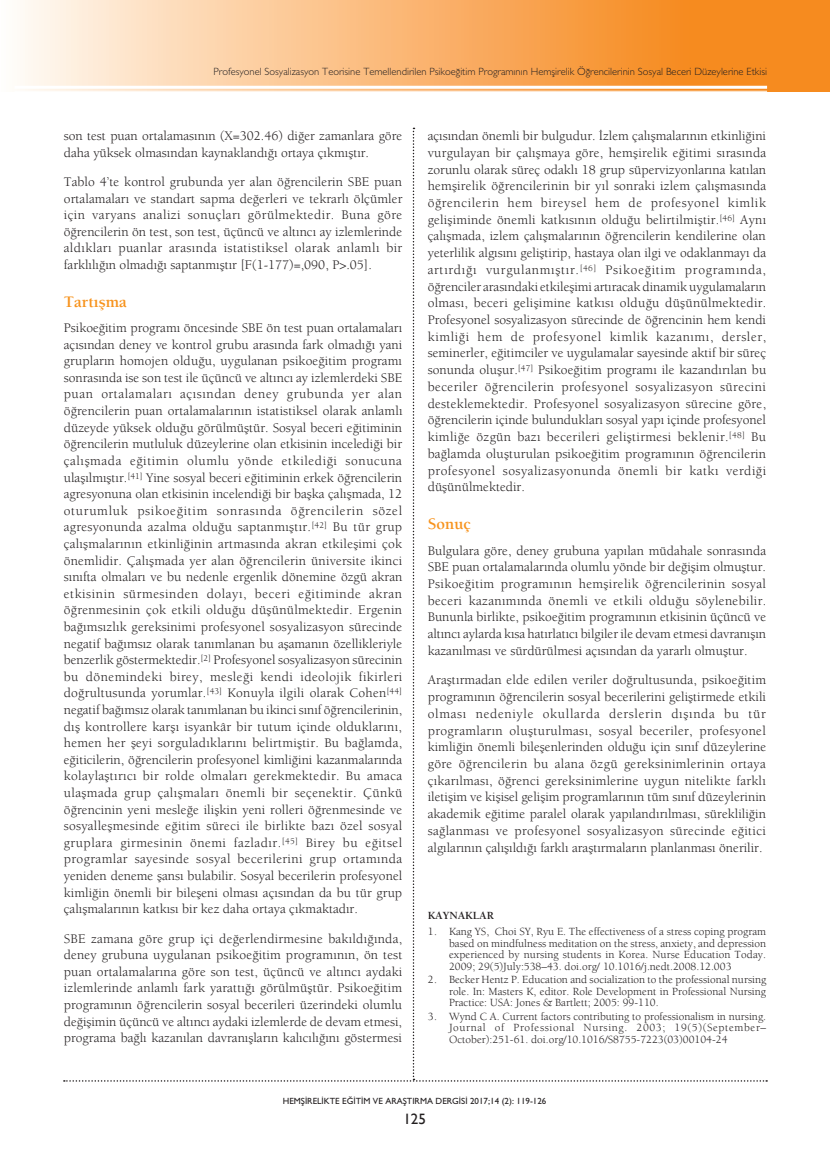
<style>
.page{position:relative;width:830px;height:1149px;background:#fff}
.page>*{position:absolute;margin:0;border:0;box-sizing:border-box;transform-origin:0 0}
.t1{font:16.5px "Berkeley Bold Tr";color:#f7931d}
.t2{font:15px "Gill Sans";color:#231f20}
.t3{font:13.5px/16.6px "Berkeley Book Tr";color:#231f20;text-align:justify}
.t4{font:11.25px/11.4px "Berkeley Book Tr";color:#231f20;text-align:justify}
.t5{font:11.25px "Berkeley Bold Tr";color:#231f20}
.t6{font:10.5px "Gill Sans Light Tr";color:#231f20}
.t7{font:9px "Gill Sans Normal Tr";color:#231f20}
</style>
<div class="page">
<svg style="left:23px;top:0;width:806px;height:92px;background:#fab673"></svg>
<hr style="left:14px;top:86px;width:752px;height:3px;background:#fff">
<hr style="left:14px;top:91px;width:752px;height:1px;background:#fff">
<p class="t6" style="left:213px;top:65px;width:554px">Profesyonel Sosyalizasyon Teorisine Temellendirilen Psikoeğitim Programının Hemşirelik Öğrencilerinin Sosyal Beceri Düzeylerine Etkisi</p>
<p class="t3" style="left:64px;top:127px;width:340px">son test puan ortalamasının (X=302.46) diğer zamanlara göre daha yüksek olmasından kaynaklandığı ortaya çıkmıştır.</p>
<p class="t3" style="left:64px;top:173px;width:340px">Tablo 4’te kontrol grubunda yer alan öğrencilerin SBE puan ortalamaları ve standart sapma değerleri ve tekrarlı ölçümler için varyans analizi sonuçları görülmektedir. Buna göre öğrencilerin ön test, son test, üçüncü ve altıncı ay izlemlerinde aldıkları puanlar arasında istatistiksel olarak anlamlı bir farklılığın olmadığı saptanmıştır [F(1-177)=,090, P&gt;.05].</p>
<p class="t1" style="left:64px;top:292px;width:64px">Tartışma</p>
<p class="t3" style="left:64px;top:319px;width:340px">Psikoeğitim programı öncesinde SBE ön test puan ortalamaları açısından deney ve kontrol grubu arasında fark olmadığı yani grupların homojen olduğu, uygulanan psikoeğitim programı sonrasında ise son test ile üçüncü ve altıncı ay izlemlerdeki SBE puan ortalamaları açısından deney grubunda yer alan öğrencilerin puan ortalamalarının istatistiksel olarak anlamlı düzeyde yüksek olduğu görülmüştür. Sosyal beceri eğitiminin öğrencilerin mutluluk düzeylerine olan etkisinin incelediği bir çalışmada eğitimin olumlu yönde etkilediği sonucuna ulaşılmıştır.<sup>[41]</sup> Yine sosyal beceri eğitiminin erkek öğrencilerin agresyonuna olan etkisinin incelendiği bir başka çalışmada, 12 oturumluk psikoeğitim sonrasında öğrencilerin sözel agresyonunda azalma olduğu saptanmıştır.<sup>[42]</sup> Bu tür grup çalışmalarının etkinliğinin artmasında akran etkileşimi çok önemlidir. Çalışmada yer alan öğrencilerin üniversite ikinci sınıfta olmaları ve bu nedenle ergenlik dönemine özgü akran etkisinin sürmesinden dolayı, beceri eğitiminde akran öğrenmesinin çok etkili olduğu düşünülmektedir. Ergenin bağımsızlık gereksinimi profesyonel sosyalizasyon sürecinde negatif bağımsız olarak tanımlanan bu aşamanın özellikleriyle benzerlik göstermektedir.<sup>[2]</sup> Profesyonel sosyalizasyon sürecinin bu dönemindeki birey, mesleği kendi ideolojik fikirleri doğrultusunda yorumlar.<sup>[43]</sup> Konuyla ilgili olarak Cohen<sup>[44] </sup>negatif bağımsız olarak tanımlanan bu ikinci sınıf öğrencilerinin, dış kontrollere karşı isyankâr bir tutum içinde olduklarını, hemen her şeyi sorguladıklarını belirtmiştir. Bu bağlamda, eğiticilerin, öğrencilerin profesyonel kimliğini kazanmalarında kolaylaştırıcı bir rolde olmaları gerekmektedir. Bu amaca ulaşmada grup çalışmaları önemli bir seçenektir. Çünkü öğrencinin yeni mesleğe ilişkin yeni rolleri öğrenmesinde ve sosyalleşmesinde eğitim süreci ile birlikte bazı özel sosyal gruplara girmesinin önemi fazladır.<sup>[45]</sup> Birey bu eğitsel programlar sayesinde sosyal becerilerini grup ortamında yeniden deneme şansı bulabilir. Sosyal becerilerin profesyonel kimliğin önemli bir bileşeni olması açısından da bu tür grup çalışmalarının katkısı bir kez daha ortaya çıkmaktadır.</p>
<p class="t3" style="left:64px;top:929px;width:340px">SBE zamana göre grup içi değerlendirmesine bakıldığında, deney grubuna uygulanan psikoeğitim programının, ön test puan ortalamalarına göre son test, üçüncü ve altıncı aydaki izlemlerinde anlamlı fark yarattığı görülmüştür. Psikoeğitim programının öğrencilerin sosyal becerileri üzerindeki olumlu değişimin üçüncü ve altıncı aydaki izlemlerde de devam etmesi, programa bağlı kazanılan davranışların kalıcılığını göstermesi</p>
<p class="t3" style="left:427px;top:127px;width:340px">açısından önemli bir bulgudur. İzlem çalışmalarının etkinliğini vurgulayan bir çalışmaya göre, hemşirelik eğitimi sırasında zorunlu olarak süreç odaklı 18 grup süpervizyonlarına katılan hemşirelik öğrencilerinin bir yıl sonraki izlem çalışmasında öğrencilerin hem bireysel hem de profesyonel kimlik gelişiminde önemli katkısının olduğu belirtilmiştir.<sup>[46]</sup> Aynı çalışmada, izlem çalışmalarının öğrencilerin kendilerine olan yeterlilik algısını geliştirip, hastaya olan ilgi ve odaklanmayı da artırdığı vurgulanmıştır.<sup>[46]</sup> Psikoeğitim programında, öğrenciler arasındaki etkileşimi artıracak dinamik uygulamaların olması, beceri gelişimine katkısı olduğu düşünülmektedir.<br>Profesyonel sosyalizasyon sürecinde de öğrencinin hem kendi kimliği hem de profesyonel kimlik kazanımı, dersler, seminerler, eğitimciler ve uygulamalar sayesinde aktif bir süreç sonunda oluşur.<sup>[47]</sup> Psikoeğitim programı ile kazandırılan bu beceriler öğrencilerin profesyonel sosyalizasyon sürecini desteklemektedir. Profesyonel sosyalizasyon sürecine göre, öğrencilerin içinde bulundukları sosyal yapı içinde profesyonel kimliğe özgün bazı becerileri geliştirmesi beklenir.<sup>[48]</sup> Bu bağlamda oluşturulan psikoeğitim programının öğrencilerin profesyonel sosyalizasyonunda önemli bir katkı verdiği düşünülmektedir.</p>
<p class="t1" style="left:427px;top:514px;width:45px">Sonuç</p>
<p class="t3" style="left:427px;top:541px;width:340px">Bulgulara göre, deney grubuna yapılan müdahale sonrasında SBE puan ortalamalarında olumlu yönde bir değişim olmuştur.<br>Psikoeğitim programının hemşirelik öğrencilerinin sosyal beceri kazanımında önemli ve etkili olduğu söylenebilir.<br>Bununla birlikte, psikoeğitim programının etkisinin üçüncü ve altıncı aylarda kısa hatırlatıcı bilgiler ile devam etmesi davranışın kazanılması ve sürdürülmesi açısından da yararlı olmuştur.</p>
<p class="t3" style="left:427px;top:671px;width:340px">Araştırmadan elde edilen veriler doğrultusunda, psikoeğitim programının öğrencilerin sosyal becerilerini geliştirmede etkili olması nedeniyle okullarda derslerin dışında bu tür programların oluşturulması, sosyal beceriler, profesyonel kimliğin önemli bileşenlerinden olduğu için sınıf düzeylerine göre öğrencilerin bu alana özgü gereksinimlerinin ortaya çıkarılması, öğrenci gereksinimlerine uygun nitelikte farklı iletişim ve kişisel gelişim programlarının tüm sınıf düzeylerinin akademik eğitime paralel olarak yapılandırılması, sürekliliğin sağlanması ve profesyonel sosyalizasyon sürecinde eğitici algılarının çalışıldığı farklı araştırmaların planlanması önerilir.</p>
<p class="t5" style="left:427px;top:908px;width:68px">KAYNAKLAR</p>
<p class="t4" style="left:449px;top:925px;width:318px;text-indent:-21px">1 . Kang YS, Choi SY, Ryu E. The effectiveness of a stress coping program based on mindfulness meditation on the stress, anxiety, and depression experienced by nursing students in Korea. Nurse Education Today.<br>2009; 29(5)July:538–43. doi.org/ 10.1016/j.nedt.2008.12.003</p>
<p class="t4" style="left:449px;top:973px;width:318px;text-indent:-21px">2 . Becker Hentz P. Education and socialization to the professional nursing role. In: Masters K, editor. Role Development in Professional Nursing Practice: USA: Jones &amp; Bartlett; 2005: 99-110.</p>
<p class="t4" style="left:449px;top:1009px;width:318px;text-indent:-21px">3 . Wynd C A. Current factors contributing to professionalism in nursing.<br>Journal of Professional Nursing. 2003; 19(5)(September– October):251-61. doi.org/10.1016/S8755-7223(03)00104-24</p>
<p class="t7" style="left:282px;top:1095px;width:265px">HEMŞİRELİKTE EĞİTİM VE ARAŞTIRMA DERGİSİ 2017;14 (2): 119-126</p>
<p class="t2" style="left:403px;top:1109px;width:24px">125</p>
</div>
